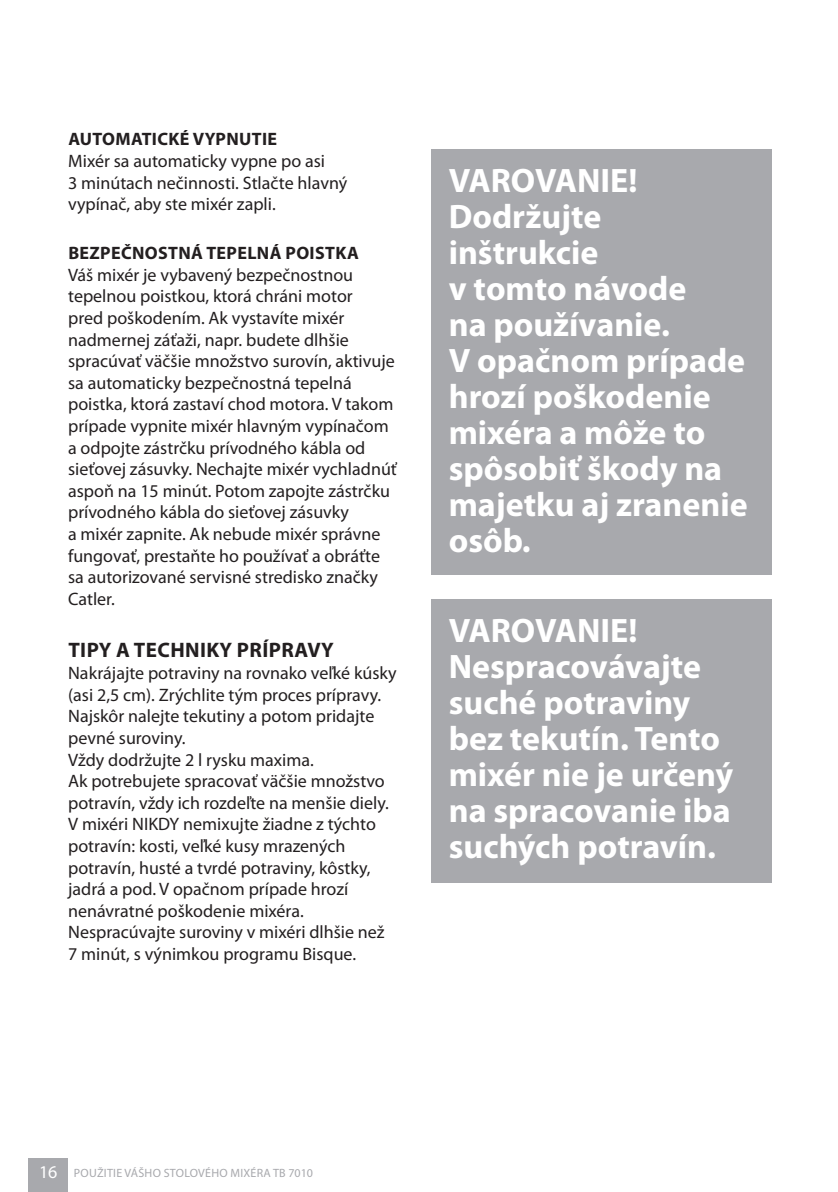
<style>
.page{position:relative;width:838px;height:1192px;background:#fff}
.page>*{position:absolute;margin:0;border:0;box-sizing:border-box;transform-origin:0 0}
.t1{font:700 34px/36px "Myriad Pro";color:#fff}
.t2{font:700 21px "Myriad Pro";letter-spacing:.02em;color:#231f20}
.t3{font:18px/21.6px "Myriad Pro";color:#231f20}
.t4{font:700 18px "Myriad Pro";letter-spacing:.02em;color:#231f20}
.t5{font:12px "Myriad Pro";letter-spacing:.02em;color:#a8a9ad}
.s1{font-size:18px;color:#fff}
</style>
<div class="page">
<div style="left:28px;top:1158px;width:40px;height:33px;background:#a8a9ad"></div>
<div style="left:432px;top:149px;width:340px;height:425px;background:#a8a9ad"></div>
<div style="left:432px;top:599px;width:340px;height:284px;background:#a8a9ad"></div>
<p class="t4" style="left:68px;top:132px;width:210px">AUTOMATICKÉ VYPNUTIE</p>
<p class="t3" style="left:68px;top:151px;width:281px">Mixér sa automaticky vypne po asi<br>3 minútach nečinnosti. Stlačte hlavný vypínač, aby ste mixér zapli.</p>
<p class="t4" style="left:68px;top:246px;width:292px">BEZPEČNOSTNÁ TEPELNÁ POISTKA</p>
<p class="t3" style="left:68px;top:265px;width:330px">Váš mixér je vybavený bezpečnostnou tepelnou poistkou, ktorá chráni motor<br>pred poškodením. Ak vystavíte mixér nadmernej záťaži, napr. budete dlhšie spracúvať väčšie množstvo surovín, aktivuje sa automaticky bezpečnostná tepelná poistka, ktorá zastaví chod motora. V takom prípade vypnite mixér hlavným vypínačom a odpojte zástrčku prívodného kábla od sieťovej zásuvky. Nechajte mixér vychladnúť aspoň na 15 minút. Potom zapojte zástrčku prívodného kábla do sieťovej zásuvky<br>a mixér zapnite. Ak nebude mixér správne fungovať, prestaňte ho používať a obráťte sa autorizované servisné stredisko značky Catler.</p>
<p class="t2" style="left:68px;top:642px;width:267px">TIPY A TECHNIKY PRÍPRAVY</p>
<p class="t3" style="left:68px;top:663px;width:330px">Nakrájajte potraviny na rovnako veľké kúsky (asi 2,5 cm). Zrýchlite tým proces prípravy.<br>Najskôr nalejte tekutiny a potom pridajte pevné suroviny.<br>Vždy dodržujte 2 l rysku maxima.<br>Ak potrebujete spracovať väčšie množstvo potravín, vždy ich rozdeľte na menšie diely.<br>V mixéri NIKDY nemixujte žiadne z týchto potravín: kosti, veľké kusy mrazených potravín, husté a tvrdé potraviny, kôstky, jadrá a pod. V opačnom prípade hrozí nenávratné poškodenie mixéra.<br>Nespracúvajte suroviny v mixéri dlhšie než 7 minút, s výnimkou programu Bisque.</p>
<h1 class="t1" style="left:449px;top:165px;width:300px">VAROVANIE!<br>Dodržujte inštrukcie<br>v tomto návode<br>na používanie.<br>V opačnom prípade hrozí poškodenie mixéra a môže to spôsobiť škody na majetku aj zranenie osôb.</h1>
<h1 class="t1" style="left:449px;top:615px;width:286px">VAROVANIE!<br>Nespracovávajte suché potraviny bez tekutín. Tento mixér nie je určený na spracovanie iba suchých potravín.</h1>
<p class="t5" style="left:39px;top:1168px;width:275px"><span class="s1">16</span> POUŽITIE VÁŠHO STOLOVÉHO MIXÉRA TB 7010</p>
</div>
